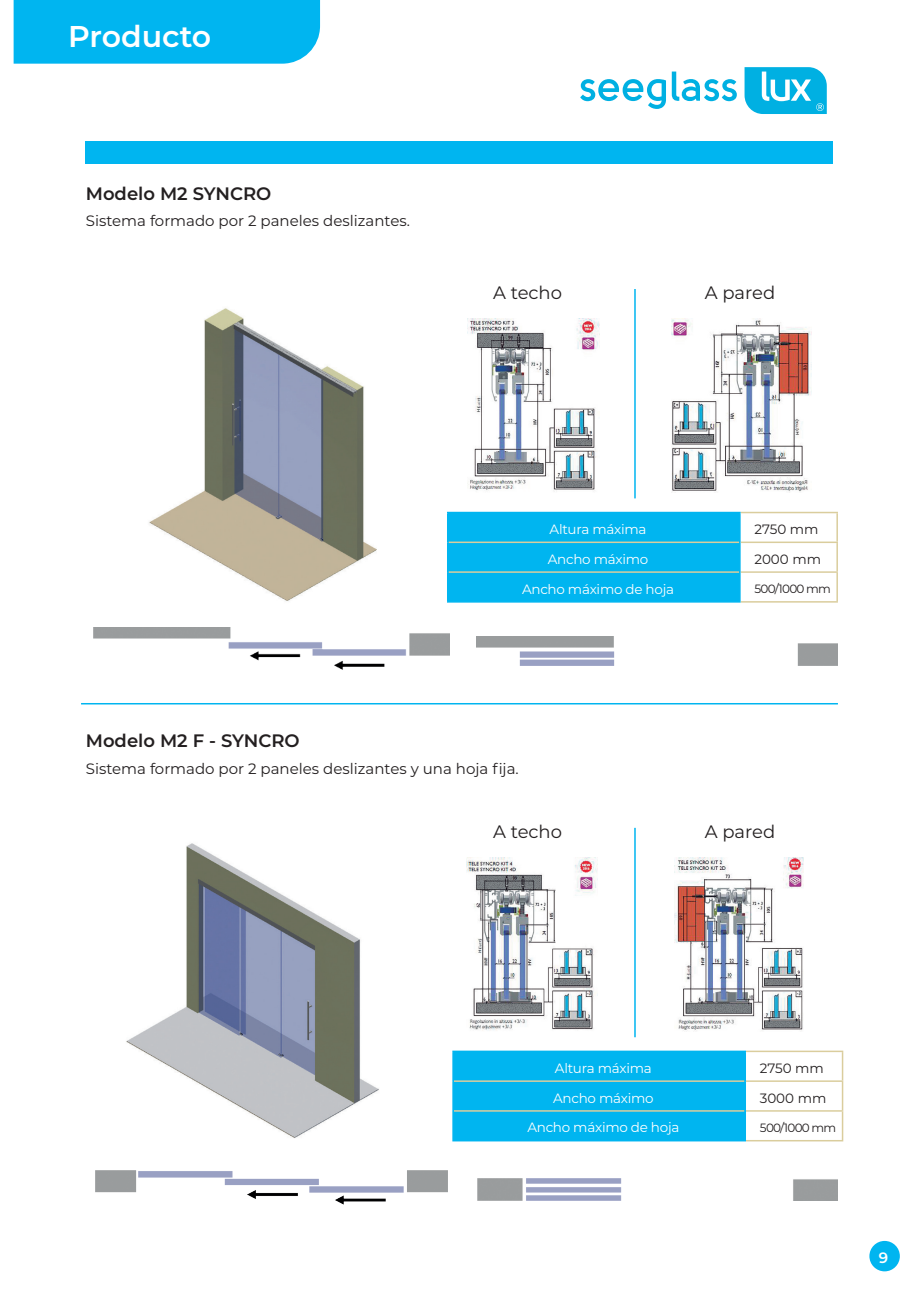
<style>
.page{position:relative;width:919px;height:1289px;background:#fff}
.page>*{position:absolute;margin:0;border:0;box-sizing:border-box;transform-origin:0 0}
.t1{font:600 30px "Montserrat";color:#fff}
.t2{font:600 18px "Montserrat";color:#231f20}
.t3{font:18px "Montserrat";color:#231f20}
.Texto{font:15px "Montserrat";color:#231f20}
.t4{font:600 15px "Montserrat";color:#fff}
.TEXTO_TABLA-TITULO{font:13.5px "Montserrat";letter-spacing:-.02em;color:#fff}
.TEXTO_TABLA-interior{font:13.5px "Montserrat";color:#231f20}
.TEXTO_TABLA-interior-2{font:12px "Montserrat";letter-spacing:-.06em;color:#231f20}
</style>
<div class="page">
<div style="left:14px;top:0;width:306px;height:64px;background:#00b5f0"></div>
<svg style="left:580px;top:72px;width:156px;height:37px"></svg>
<svg style="left:744px;top:67px;width:82px;height:47px"></svg>
<hr style="left:81px;top:703px;width:756px;height:1px;background:#00b5f0">
<hr style="left:740px;top:512px;width:97px;height:1px;background:#dacd9d">
<hr style="left:740px;top:541px;width:97px;height:2px;background:#dacd9d">
<hr style="left:740px;top:571px;width:97px;height:2px;background:#dacd9d">
<svg style="left:836px;top:513px;width:1px;height:88px"></svg>
<hr style="left:740px;top:601px;width:97px;height:1px;background:#dacd9d">
<div style="left:447px;top:512px;width:293px;height:89px;background:#00b5f0"></div>
<hr style="left:447px;top:601px;width:293px;height:1px;background:#00b5f0">
<div style="left:454px;top:1052px;width:290px;height:87px;background:#00b5f0"></div>
<hr style="left:746px;top:1050px;width:97px;height:2px;background:#dacd9d">
<hr style="left:841px;top:1052px;width:2px;height:28px;background:#dacd9d">
<hr style="left:454px;top:1080px;width:290px;height:1px;background:#dacd9d">
<hr style="left:746px;top:1080px;width:97px;height:1px;background:#dacd9d">
<hr style="left:841px;top:1081px;width:2px;height:29px;background:#dacd9d">
<hr style="left:454px;top:1110px;width:290px;height:1px;background:#dacd9d">
<hr style="left:746px;top:1110px;width:97px;height:1px;background:#dacd9d">
<hr style="left:841px;top:1111px;width:2px;height:28px;background:#dacd9d">
<hr style="left:746px;top:1139px;width:97px;height:2px;background:#dacd9d">
<hr style="left:452px;top:1050px;width:294px;height:2px;background:#00b5f0">
<hr style="left:452px;top:1052px;width:2px;height:29px;background:#00b5f0">
<hr style="left:744px;top:1052px;width:2px;height:29px;background:#00b5f0">
<hr style="left:452px;top:1081px;width:2px;height:29px;background:#00b5f0">
<hr style="left:744px;top:1081px;width:2px;height:29px;background:#00b5f0">
<hr style="left:452px;top:1110px;width:2px;height:29px;background:#00b5f0">
<hr style="left:744px;top:1110px;width:2px;height:29px;background:#00b5f0">
<hr style="left:452px;top:1139px;width:294px;height:2px;background:#00b5f0">
<img style="left:149px;top:308px;width:228px;height:293px">
<img style="left:126px;top:843px;width:253px;height:295px">
<hr style="left:634px;top:289px;width:1px;height:209px;background:#00b5f0">
<hr style="left:634px;top:827px;width:1px;height:210px;background:#00b5f0">
<img style="left:671px;top:318px;width:140px;height:175px">
<img style="left:674px;top:857px;width:129px;height:174px">
<img style="left:467px;top:318px;width:132px;height:174px">
<img style="left:466px;top:857px;width:131px;height:174px">
<img style="left:93px;top:627px;width:357px;height:43px">
<img style="left:95px;top:1170px;width:352px;height:35px">
<img style="left:476px;top:636px;width:361px;height:29px">
<img style="left:477px;top:1178px;width:360px;height:22px">
<div style="left:86px;top:141px;width:747px;height:22px;background:#00b5f0"></div>
<div style="left:869px;top:1240px;width:30px;height:31px;background:#00b5f0;border-radius:50%"></div>
<p class="t1" style="left:68px;top:15px;width:145px">Producto</p>
<p class="t2" style="left:86px;top:181px;width:187px">Modelo M2 SYNCRO</p>
<p class="Texto" style="left:86px;top:211px;width:325px">Sistema formado por 2 paneles deslizantes.</p>
<p class="t3" style="left:493px;top:281px;width:70px">A techo</p>
<p class="t3" style="left:704px;top:281px;width:72px">A pared</p>
<p class="TEXTO_TABLA-TITULO" style="left:549px;top:520px;width:98px">Altura máxima</p>
<p class="TEXTO_TABLA-interior" style="left:754px;top:520px;width:66px">2750 mm</p>
<p class="TEXTO_TABLA-TITULO" style="left:547px;top:549px;width:102px">Ancho máximo</p>
<p class="TEXTO_TABLA-interior" style="left:754px;top:549px;width:68px">2000 mm</p>
<p class="TEXTO_TABLA-TITULO" style="left:522px;top:579px;width:153px">Ancho máximo de hoja</p>
<p class="TEXTO_TABLA-interior-2" style="left:754px;top:580px;width:78px">500/1000 mm</p>
<p class="t2" style="left:86px;top:727px;width:215px">Modelo M2 F - SYNCRO</p>
<p class="Texto" style="left:86px;top:758px;width:434px">Sistema formado por 2 paneles deslizantes y una hoja fija.</p>
<p class="t3" style="left:493px;top:819px;width:70px">A techo</p>
<p class="t3" style="left:704px;top:819px;width:72px">A pared</p>
<p class="TEXTO_TABLA-TITULO" style="left:555px;top:1058px;width:98px">Altura máxima</p>
<p class="TEXTO_TABLA-interior" style="left:759px;top:1058px;width:66px">2750 mm</p>
<p class="TEXTO_TABLA-TITULO" style="left:553px;top:1088px;width:102px">Ancho máximo</p>
<p class="TEXTO_TABLA-interior" style="left:759px;top:1088px;width:68px">3000 mm</p>
<p class="TEXTO_TABLA-TITULO" style="left:527px;top:1118px;width:153px">Ancho máximo de hoja</p>
<p class="TEXTO_TABLA-interior-2" style="left:759px;top:1119px;width:78px">500/1000 mm</p>
<p class="t4" style="left:878px;top:1247px;width:11px">9</p>
</div>
